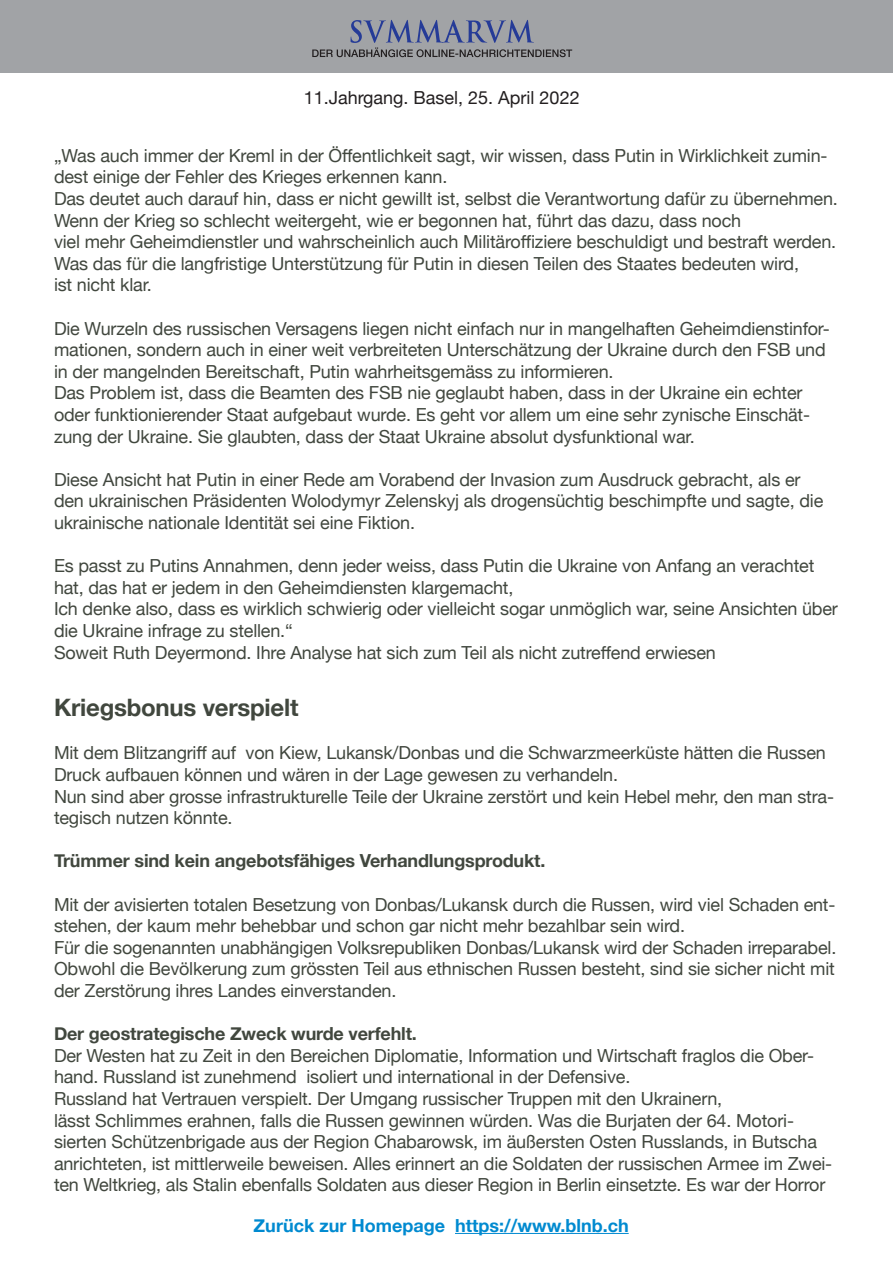
<style>
.page{position:relative;width:893px;height:1263px;background:#fff}
.page>*{position:absolute;margin:0;border:0;box-sizing:border-box;transform-origin:0 0}
.t1{font:700 24px "Helvetica Neue";letter-spacing:-.01em;color:#41473e}
.t2{font:18px/21.6px "Helvetica Neue";letter-spacing:-.01em;color:#41473e}
.t3{font:700 18px "Helvetica Neue";letter-spacing:-.01em;color:#41473e}
.t4{font:700 18px "Helvetica Neue";color:#008ad0}
.t5{font:18px "Helvetica Neue";color:#231f20}
</style>
<div class="page">
<hr style="left:455px;top:1233px;width:174px;height:1px;background:#008ad0">
<div style="left:0;top:1px;width:893px;height:72px;background:#a1a3a6"></div>
<svg style="left:312px;top:20px;width:260px;height:37px"></svg>
<p class="t5" style="left:304px;top:84px;width:277px">11.Jahrgang. Basel, 25. April 2022</p>
<p class="t2" style="left:54px;top:146px;width:775px">„Was auch immer der Kreml in der Öffentlichkeit sagt, wir wissen, dass Putin in Wirklichkeit zumin&shy;dest einige der Fehler des Krieges erkennen kann.</p>
<p class="t2" style="left:54px;top:189px;width:785px">Das deutet auch darauf hin, dass er nicht gewillt ist, selbst die Verantwortung dafür zu übernehmen.</p>
<p class="t2" style="left:54px;top:210px;width:689px">Wenn der Krieg so schlecht weitergeht, wie er begonnen hat, führt das dazu, dass noch</p>
<p class="t2" style="left:54px;top:232px;width:784px">viel mehr Geheimdienstler und wahrscheinlich auch Militäroffiziere beschuldigt und bestraft werden.<br>Was das für die langfristige Unterstützung für Putin in diesen Teilen des Staates bedeuten wird,</p>
<p class="t2" style="left:54px;top:275px;width:99px">ist nicht klar.</p>
<p class="t2" style="left:54px;top:318px;width:777px">Die Wurzeln des russischen Versagens liegen nicht einfach nur in mangelhaften Geheimdienstinfor&shy;mationen, sondern auch in einer weit verbreiteten Unterschätzung der Ukraine durch den FSB und in der mangelnden Bereitschaft, Putin wahrheitsgemäss zu informieren.</p>
<p class="t2" style="left:54px;top:383px;width:758px">Das Problem ist, dass die Beamten des FSB nie geglaubt haben, dass in der Ukraine ein echter oder funktionierender Staat aufgebaut wurde. Es geht vor allem um eine sehr zynische Einschät&shy;zung der Ukraine. Sie glaubten, dass der Staat Ukraine absolut dysfunktional war.</p>
<p class="t2" style="left:54px;top:470px;width:771px">Diese Ansicht hat Putin in einer Rede am Vorabend der Invasion zum Ausdruck gebracht, als er den ukrainischen Präsidenten Wolodymyr Zelenskyj als drogensüchtig beschimpfte und sagte, die ukrainische nationale Identität sei eine Fiktion.</p>
<p class="t2" style="left:54px;top:556px;width:762px">Es passt zu Putins Annahmen, denn jeder weiss, dass Putin die Ukraine von Anfang an verachtet hat, das hat er jedem in den Geheimdiensten klargemacht,</p>
<p class="t2" style="left:54px;top:599px;width:785px">Ich denke also, dass es wirklich schwierig oder vielleicht sogar unmöglich war, seine Ansichten über die Ukraine infrage zu stellen.“</p>
<p class="t2" style="left:54px;top:642px;width:663px">Soweit Ruth Deyermond. Ihre Analyse hat sich zum Teil als nicht zutreffend erwiesen</p>
<p class="t1" style="left:54px;top:689px;width:246px">Kriegsbonus verspielt</p>
<p class="t2" style="left:54px;top:743px;width:773px">Mit dem Blitzangriff auf von Kiew, Lukansk/Donbas und die Schwarzmeerküste hätten die Russen<br>Druck aufbauen können und wären in der Lage gewesen zu verhandeln.</p>
<p class="t2" style="left:54px;top:786px;width:781px">Nun sind aber grosse infrastrukturelle Teile der Ukraine zerstört und kein Hebel mehr, den man stra&shy;tegisch nutzen könnte.</p>
<p class="t3" style="left:54px;top:847px;width:493px">Trümmer sind kein angebotsfähiges Verhandlungsprodukt.</p>
<p class="t2" style="left:54px;top:894px;width:783px">Mit der avisierten totalen Besetzung von Donbas/Lukansk durch die Russen, wird viel Schaden ent&shy;stehen, der kaum mehr behebbar und schon gar nicht mehr bezahlbar sein wird.</p>
<p class="t2" style="left:54px;top:938px;width:784px;text-align:justify">Für die sogenannten unabhängigen Volksrepubliken Donbas/Lukansk wird der Schaden irreparabel.<br>Obwohl die Bevölkerung zum grössten Teil aus ethnischen Russen besteht, sind sie sicher nicht mit der Zerstörung ihres Landes einverstanden.</p>
<p class="t3" style="left:54px;top:1020px;width:364px">Der geostrategische Zweck wurde verfehlt.</p>
<p class="t2" style="left:54px;top:1046px;width:762px">Der Westen hat zu Zeit in den Bereichen Diplomatie, Information und Wirtschaft fraglos die Ober&shy;hand. Russland ist zunehmend isoliert und international in der Defensive.</p>
<p class="t2" style="left:54px;top:1089px;width:670px">Russland hat Vertrauen verspielt. Der Umgang russischer Truppen mit den Ukrainern,</p>
<p class="t2" style="left:54px;top:1110px;width:780px">lässt Schlimmes erahnen, falls die Russen gewinnen würden. Was die Burjaten der 64. Motori&shy;sierten Schützenbrigade aus der Region Chabarowsk, im äußersten Osten Russlands, in Butscha anrichteten, ist mittlerweile beweisen. Alles erinnert an die Soldaten der russischen Armee im Zwei&shy;ten Weltkrieg, als Stalin ebenfalls Soldaten aus dieser Region in Berlin einsetzte. Es war der Horror</p>
<p class="t4" style="left:254px;top:1211px;width:377px">Zurück zur Homepage https://www.blnb.ch</p>
</div>
